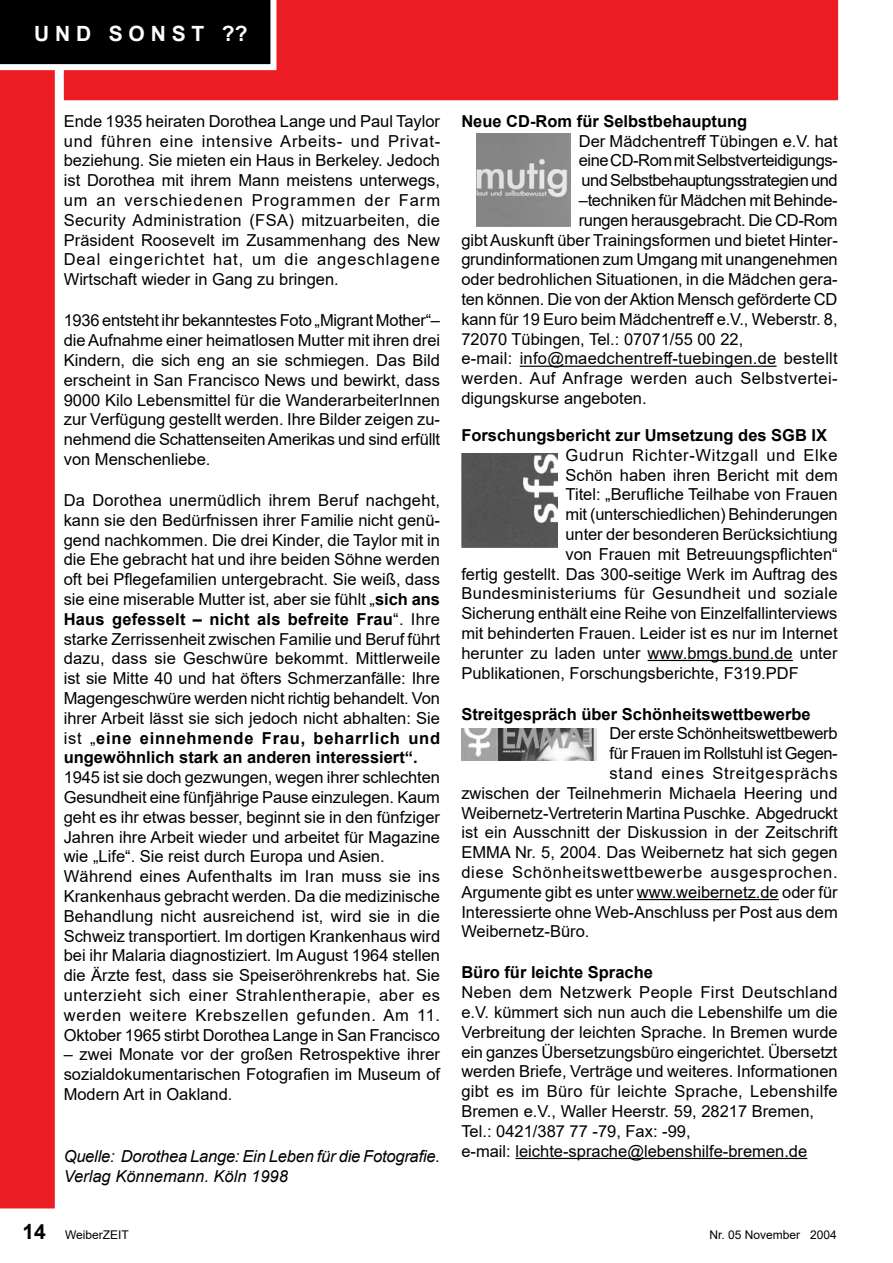
<style>
.page{position:relative;width:893px;height:1263px;background:#fff}
.page>*{position:absolute;margin:0;border:0;box-sizing:border-box;transform-origin:0 0}
.t1{font:700 21px "Arial";color:#fff}
.t2{font:16.5px/19.8px "Arial";color:#000;text-align:justify}
.t3{font:700 16.5px "Arial";color:#000}
.t4{font:italic 16.5px/19.8px "Arial";letter-spacing:-.015em;color:#000}
.t5{font:16.5px "Arial";letter-spacing:.045em;color:#000}
.t6{font:16.5px "Arial";letter-spacing:-.025em;color:#000}
.t7{font:16.5px "Arial";letter-spacing:.025em;color:#000}
.t8{font:16.5px "Arial";letter-spacing:-.035em;color:#000}
.t9{font:16.5px "Arial";letter-spacing:-.02em;color:#000}
.t10{font:16.5px "Arial";letter-spacing:.04em;color:#000}
.t11{font:12px "Arial";color:#000}
.s1{font-weight:700}
.s2{font-weight:700;font-size:21px}
</style>
<div class="page">
<div style="left:64px;top:0;width:775px;height:101px;background:#ed1d24"></div>
<svg style="left:0;top:70px;width:64px;height:1139px;background:#ef3a40"></svg>
<svg style="left:0;top:0;width:276px;height:70px;background:#181818"></svg>
<hr style="left:520px;top:366px;width:257px;height:1px;background:#000">
<hr style="left:648px;top:660px;width:145px;height:1px;background:#000">
<hr style="left:637px;top:899px;width:142px;height:1px;background:#000">
<hr style="left:515px;top:1158px;width:292px;height:1px;background:#000">
<img style="left:476px;top:133px;width:94px;height:94px">
<img style="left:461px;top:454px;width:96px;height:93px">
<img style="left:461px;top:729px;width:136px;height:32px">
<p class="t1" style="left:34px;top:19px;width:215px">U N D S O N S T ??</p>
<p class="t2" style="left:64px;top:111px;width:378px">Ende 1935 heiraten Dorothea Lange und Paul Taylor und führen eine intensive Arbeits- und Privat&shy;beziehung. Sie mieten ein Haus in Berkeley. Jedoch ist Dorothea mit ihrem Mann meistens unterwegs, um an verschiedenen Programmen der Farm Security Administration (FSA) mitzuarbeiten, die Präsident Roosevelt im Zusammenhang des New Deal eingerichtet hat, um die angeschlagene Wirtschaft wieder in Gang zu bringen.</p>
<p class="t2" style="left:64px;top:310px;width:378px">1936 entsteht ihr bekanntestes Foto „Migrant Mother“– die Aufnahme einer heimatlosen Mutter mit ihren drei Kindern, die sich eng an sie schmiegen. Das Bild erscheint in San Francisco News und bewirkt, dass 9000 Kilo Lebensmittel für die WanderarbeiterInnen zur Verfügung gestellt werden. Ihre Bilder zeigen zu&shy;nehmend die Schattenseiten Amerikas und sind erfüllt von Menschenliebe.</p>
<p class="t2" style="left:64px;top:490px;width:378px">Da Dorothea unermüdlich ihrem Beruf nachgeht, kann sie den Bedürfnissen ihrer Familie nicht genü&shy;gend nachkommen. Die drei Kinder, die Taylor mit in die Ehe gebracht hat und ihre beiden Söhne werden oft bei Pflegefamilien untergebracht. Sie weiß, dass sie eine miserable Mutter ist, aber sie fühlt „<span class="s1">sich ans Haus gefesselt – nicht als befreite Frau</span>“. Ihre starke Zerrissenheit zwischen Familie und Beruf führt dazu, dass sie Geschwüre bekommt. Mittlerweile ist sie Mitte 40 und hat öfters Schmerzanfälle: Ihre Magengeschwüre werden nicht richtig behandelt. Von ihrer Arbeit lässt sie sich jedoch nicht abhalten: Sie ist „<span class="s1">eine einnehmende Frau, beharrlich und ungewöhnlich stark an anderen interessiert“.</span></p>
<p class="t2" style="left:64px;top:767px;width:378px">1945 ist sie doch gezwungen, wegen ihrer schlechten Gesundheit eine fünfjährige Pause einzulegen. Kaum geht es ihr etwas besser, beginnt sie in den fünfziger Jahren ihre Arbeit wieder und arbeitet für Magazine wie „Life“. Sie reist durch Europa und Asien.</p>
<p class="t2" style="left:64px;top:866px;width:378px">Während eines Aufenthalts im Iran muss sie ins Krankenhaus gebracht werden. Da die medizinische Behandlung nicht ausreichend ist, wird sie in die Schweiz transportiert. Im dortigen Krankenhaus wird bei ihr Malaria diagnostiziert. Im August 1964 stellen die Ärzte fest, dass sie Speiseröhrenkrebs hat. Sie unterzieht sich einer Strahlentherapie, aber es werden weitere Krebszellen gefunden. Am 11.<br>Oktober 1965 stirbt Dorothea Lange in San Francisco</p>
<p class="t2" style="left:64px;top:1045px;width:378px">– zwei Monate vor der großen Retrospektive ihrer sozialdokumentarischen Fotografien im Museum of Modern Art in Oakland.</p>
<p class="t4" style="left:64px;top:1147px;width:378px">Quelle: Dorothea Lange: Ein Leben für die Fotografie.<br>Verlag Könnemann. Köln 1998</p>
<p class="t3" style="left:461px;top:109px;width:288px">Neue CD-Rom für Selbstbehauptung</p>
<p class="t2" style="left:579px;top:131px;width:260px">Der Mädchentreff Tübingen e.V. hat</p>
<p class="t6" style="left:579px;top:149px;width:261px">eine CD-Rom mit Selbstverteidigungs-</p>
<p class="t8" style="left:582px;top:169px;width:257px">und Selbstbehauptungsstrategien und</p>
<p class="t2" style="left:579px;top:190px;width:260px">–techniken für Mädchen mit Behinde-</p>
<p class="t9" style="left:579px;top:209px;width:260px">rungen herausgebracht. Die CD-Rom</p>
<p class="t2" style="left:461px;top:230px;width:378px">gibt Auskunft über Trainingsformen und bietet Hinter-</p>
<p class="t2" style="left:461px;top:250px;width:378px">grundinformationen zum Umgang mit unangenehmen</p>
<p class="t2" style="left:461px;top:269px;width:378px">oder bedrohlichen Situationen, in die Mädchen gera-</p>
<p class="t2" style="left:461px;top:289px;width:378px">ten können. Die von der Aktion Mensch geförderte CD</p>
<p class="t2" style="left:461px;top:309px;width:378px">kann für 19 Euro beim Mädchentreff e.V., Weberstr. 8,</p>
<p class="t2" style="left:461px;top:329px;width:283px">72070 Tübingen, Tel.: 07071/55 00 22,</p>
<p class="t2" style="left:461px;top:349px;width:378px">e-mail: info@maedchentreff-tuebingen.de bestellt werden. Auf Anfrage werden auch Selbstvertei&shy;digungskurse angeboten.</p>
<p class="t3" style="left:461px;top:423px;width:367px">Forschungsbericht zur Umsetzung des SGB IX</p>
<p class="t10" style="left:566px;top:443px;width:274px">Gudrun Richter-Witzgall und Elke</p>
<p class="t2" style="left:566px;top:465px;width:274px">Schön haben ihren Bericht mit dem</p>
<p class="t2" style="left:566px;top:484px;width:274px">Titel: „Berufliche Teilhabe von Frauen</p>
<p class="t2" style="left:566px;top:504px;width:274px">mit (unterschiedlichen) Behinderungen</p>
<p class="t2" style="left:566px;top:524px;width:274px">unter der besonderen Berücksichtiung</p>
<p class="t2" style="left:566px;top:544px;width:274px">von Frauen mit Betreuungspflichten“</p>
<p class="t2" style="left:461px;top:564px;width:378px">fertig gestellt. Das 300-seitige Werk im Auftrag des</p>
<p class="t7" style="left:461px;top:582px;width:378px">Bundesministeriums für Gesundheit und soziale</p>
<p class="t2" style="left:461px;top:603px;width:378px">Sicherung enthält eine Reihe von Einzelfallinterviews</p>
<p class="t2" style="left:461px;top:623px;width:378px">mit behinderten Frauen. Leider ist es nur im Internet</p>
<p class="t2" style="left:461px;top:643px;width:378px">herunter zu laden unter www.bmgs.bund.de unter</p>
<p class="t2" style="left:461px;top:663px;width:339px">Publikationen, Forschungsberichte, F319.PDF</p>
<p class="t3" style="left:461px;top:702px;width:351px">Streitgespräch über Schönheitswettbewerbe</p>
<p class="t2" style="left:610px;top:724px;width:230px">Der erste Schönheitswettbewerb</p>
<p class="t6" style="left:610px;top:742px;width:230px">für Frauen im Rollstuhl ist Gegen-</p>
<p class="t5" style="left:610px;top:762px;width:230px">stand eines Streitgesprächs</p>
<p class="t2" style="left:461px;top:783px;width:378px">zwischen der Teilnehmerin Michaela Heering und</p>
<p class="t2" style="left:461px;top:803px;width:378px">Weibernetz-Vertreterin Martina Puschke. Abgedruckt</p>
<p class="t2" style="left:461px;top:823px;width:378px">ist ein Ausschnitt der Diskussion in der Zeitschrift</p>
<p class="t2" style="left:461px;top:842px;width:378px">EMMA Nr. 5, 2004. Das Weibernetz hat sich gegen</p>
<p class="t5" style="left:461px;top:861px;width:378px">diese Schönheitswettbewerbe ausgesprochen.</p>
<p class="t2" style="left:461px;top:882px;width:378px">Argumente gibt es unter www.weibernetz.de oder für</p>
<p class="t2" style="left:461px;top:902px;width:378px">Interessierte ohne Web-Anschluss per Post aus dem</p>
<p class="t2" style="left:461px;top:922px;width:130px">Weibernetz-Büro.</p>
<p class="t3" style="left:461px;top:961px;width:193px">Büro für leichte Sprache</p>
<p class="t2" style="left:461px;top:982px;width:378px;text-align:left">Neben dem Netzwerk People First Deutschland e.V. kümmert sich nun auch die Lebenshilfe um die Verbreitung der leichten Sprache. In Bremen wurde ein ganzes Übersetzungsbüro eingerichtet. Übersetzt werden Briefe, Verträge und weiteres. Informationen gibt es im Büro für leichte Sprache, Lebenshilfe Bremen e.V., Waller Heerstr. 59, 28217 Bremen, Tel.: 0421/387 77 -79, Fax: -99,<br>e-mail: leichte-sprache@lebenshilfe-bremen.de</p>
<p class="t11" style="left:23px;top:1226px;width:108px"><span class="s2">14</span> WeiberZEIT</p>
<p class="t11" style="left:710px;top:1226px;width:129px">Nr. 05 November 2004</p>
</div>
